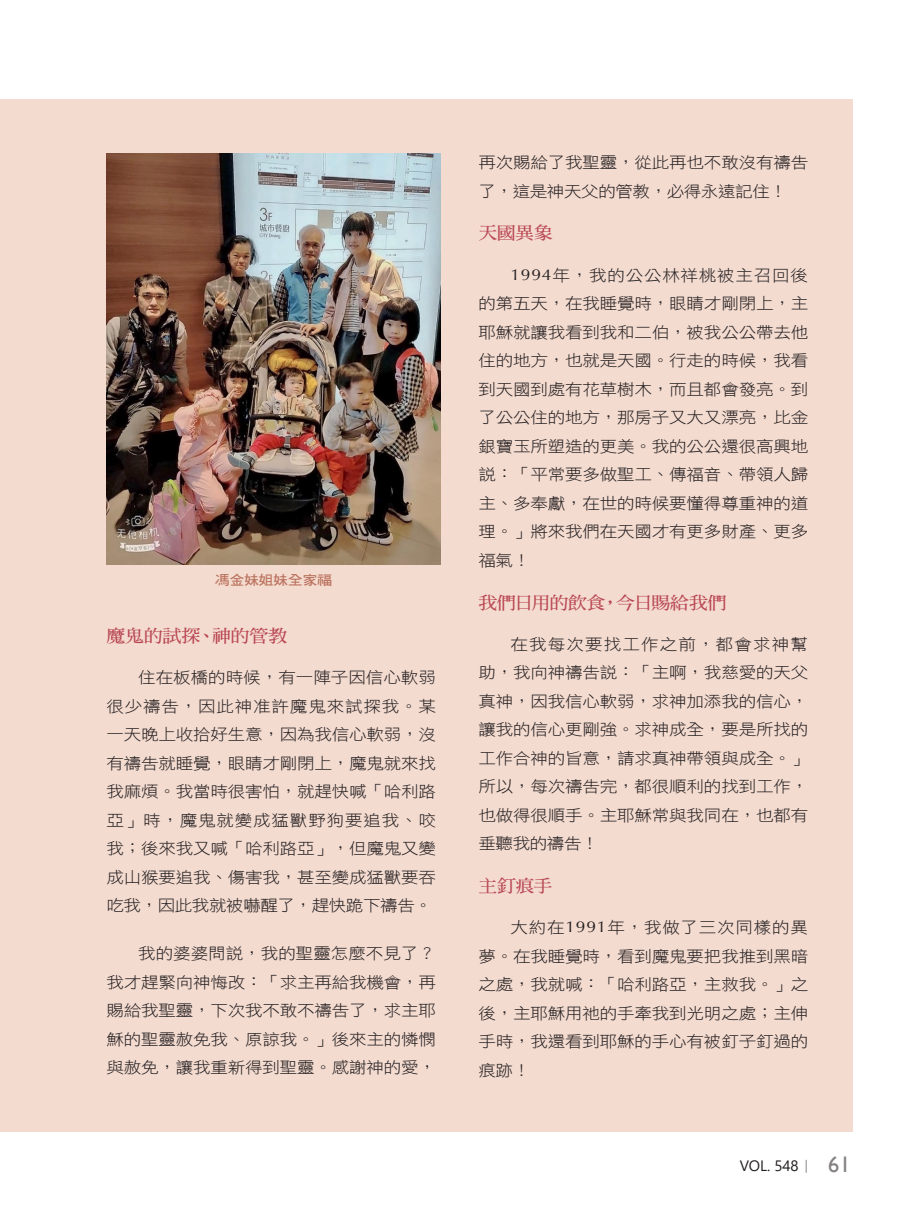
<style>
.page{position:relative;width:906px;height:1217px;background:#fff}
.page>*{position:absolute;margin:0;border:0;box-sizing:border-box;transform-origin:0 0}
.中標{font:17.55px "DF Ming W7 WIN BF";letter-spacing:-.025em;color:#b94853;scale:1.08 1}
.中標-2{font:17.55px "DF Ming W7 WIN BF";color:#b94853;scale:1.08 1}
.t1{font:15.75px/28.5px "DF Hei W3 WIN BF";letter-spacing:-.01em;color:#231f20;text-align:justify;scale:1.11 1}
.t2{font:15px "Segoe UI";color:#231f20}
.圖說_大{font:13.5px "DF Hei W7 WIN BF";letter-spacing:-.025em;color:#ba725d;scale:1.11 1}
.s1{font-family:"Optima"}
.s2{font-family:"Adobe Ming Std";font-weight:300}
.s3{font-family:"Gill Sans";font-size:22.5px;color:#868281}
</style>
<div class="page">
<div style="left:0;top:99px;width:853px;height:1032px;background:#f4dbd0"></div>
<img style="left:106px;top:153px;width:334px;height:411px">
<p class="圖說_大" style="left:215px;top:573px;width:107px">馮金妹姐妹全家福</p>
<p class="中標-2" style="left:106px;top:627px;width:169px">魔鬼的試探、神的管教</p>
<p class="t1" style="left:106px;top:663px;width:298px;text-indent:32px">住在板橋的時候，有一陣子因信心軟弱很少禱告，因此神准許魔鬼來試探我。某一天晚上收拾好生意，因為我信心軟弱，沒有禱告就睡覺，眼睛才剛閉上，魔鬼就來找我麻煩。我當時很害怕，就趕快喊「哈利路亞」時，魔鬼就變成猛獸野狗要追我、咬我；後來我又喊「哈利路亞」，但魔鬼又變成山猴要追我、傷害我，甚至變成猛獸要吞吃我，因此我就被嚇醒了，趕快跪下禱告。</p>
<p class="t1" style="left:106px;top:938px;width:298px;text-indent:32px">我的婆婆問說，我的聖靈怎麼不見了？我才趕緊向神悔改：「求主再給我機會，再賜給我聖靈，下次我不敢不禱告了，求主耶穌的聖靈赦免我、原諒我。」後來主的憐憫與赦免，讓我重新得到聖靈。感謝神的愛，</p>
<p class="t1" style="left:478px;top:148px;width:298px">再次賜給了我聖靈，從此再也不敢沒有禱告了，這是神天父的管教，必得永遠記住！</p>
<p class="中標" style="left:478px;top:224px;width:70px">天國異象</p>
<p class="t1" style="left:478px;top:260px;width:298px;text-indent:32px"><span class="s1">1994</span>年，我的公公林祥桃被主召回後的第五天，在我睡覺時，眼睛才剛閉上，主耶穌就讓我看到我和二伯，被我公公帶去他住的地方，也就是天國。行走的時候，我看到天國到處有花草樹木，而且都會發亮。到了公公住的地方，那房子又大又漂亮，比金銀寶玉所塑造的更美。我的公公還很高興地說：「平常要多做聖工、傳福音、帶領人歸主、多奉獻，在世的時候要懂得尊重神的道理。」將來我們在天國才有更多財產、更多福氣！</p>
<p class="中標" style="left:478px;top:593px;width:231px">我們日用的飲食，今日賜給我們</p>
<p class="t1" style="left:478px;top:629px;width:298px;text-indent:32px">在我每次要找工作之前，都會求神幫助，我向神禱告說：「主啊，我慈愛的天父真神，因我信心軟弱，求神加添我的信心，讓我的信心更剛強。求神成全，要是所找的工作合神的旨意，請求真神帶領與成全。」所以，每次禱告完，都很順利的找到工作，也做得很順手。主耶穌常與我同在，也都有垂聽我的禱告！</p>
<p class="中標" style="left:478px;top:876px;width:70px">主釘痕手</p>
<p class="t1" style="left:478px;top:912px;width:298px;text-indent:32px">大約在<span class="s1">1991</span>年，我做了三次同樣的異夢。在我睡覺時，看到魔鬼要把我推到黑暗之處，我就喊：「哈利路亞，主救我。」之後，主耶穌用祂的手牽我到光明之處；主伸手時，我還看到耶穌的手心有被釘子釘過的痕跡！</p>
<p class="t2" style="left:739px;top:1151px;width:112px">VOL. 548<span class="s2">｜</span> <span class="s3">61</span></p>
</div>
